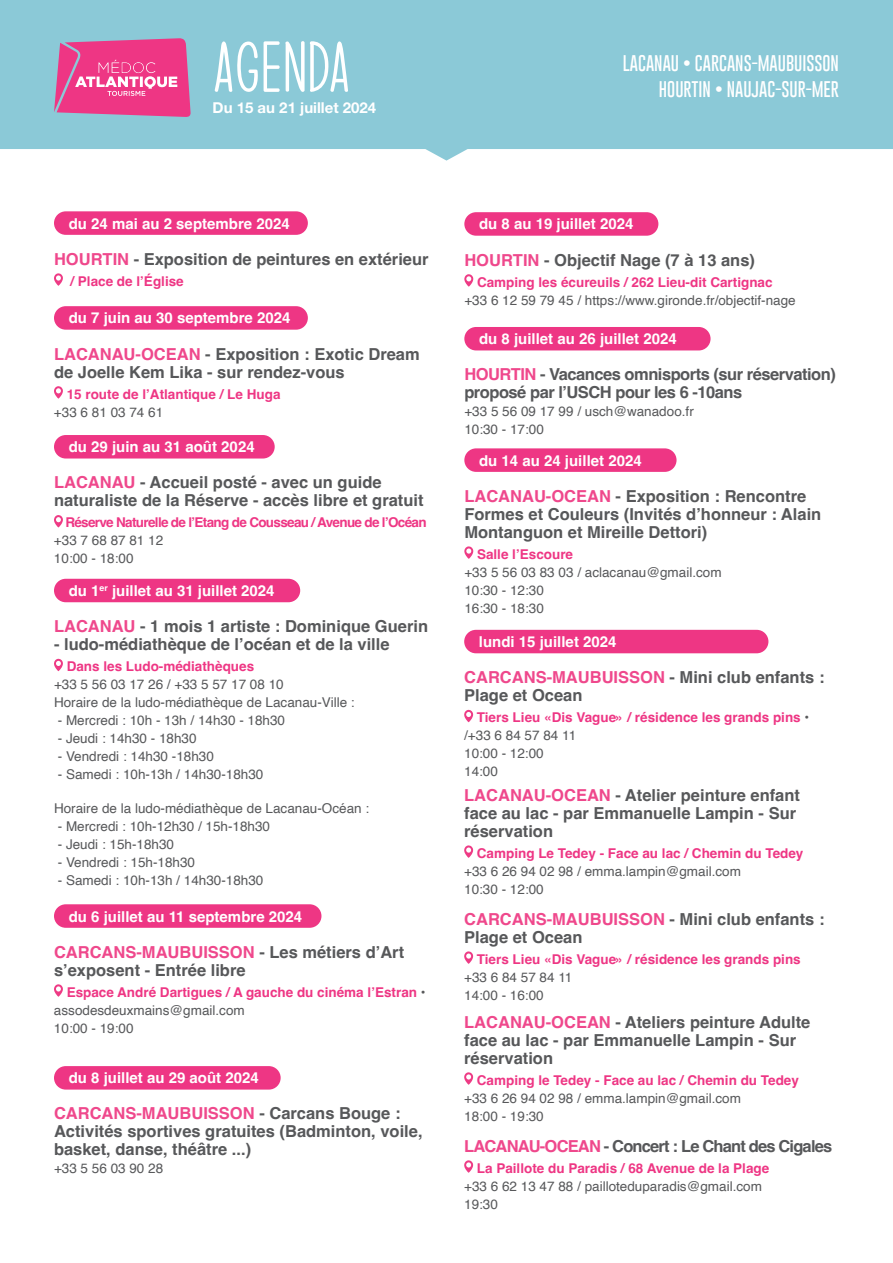
<style>
.page{position:relative;width:893px;height:1263px;background:#fff}
.page>*{position:absolute;margin:0;border:0;box-sizing:border-box;transform-origin:0 0}
.t1{font:72px "Good Mood";color:#fff}
.t2{font:700 16.5px/18px "Helvetica";color:#57585a}
.t3{font:700 16.5px/18px "Helvetica";letter-spacing:-.03em;color:#57585a}
.t4{font:100 16.5px/25.5px "Gobold";color:#fff;text-align:right}
.t5{font:700 16.5px "Helvetica";letter-spacing:-.05em;color:#57585a}
.t6{font:700 15px "Helvetica";color:#fff}
.t7{font:700 15px "Helvetica Neue LT Std";color:#fff}
.t8{font:13.5px/18px "Helvetica";color:#57585a}
.t9{font:700 13.5px/18px "Helvetica";color:#ee3684}
.t10{font:700 13.5px "Helvetica";letter-spacing:-.05em;color:#ee3684}
.s1{color:#ef488c}
.s2{color:#57585a}
.s3{font-weight:400;color:#57585a}
</style>
<div class="page">
<svg style="left:54px;top:273px;width:9px;height:13px"></svg>
<div style="left:54px;top:211px;width:254px;height:24px;background:#ee3684;border-radius:12px"></div>
<svg style="left:54px;top:386px;width:9px;height:13px"></svg>
<div style="left:54px;top:306px;width:254px;height:24px;background:#ee3684;border-radius:12px"></div>
<svg style="left:54px;top:515px;width:9px;height:12px"></svg>
<div style="left:54px;top:435px;width:221px;height:23px;background:#ee3684;border-radius:12px"></div>
<svg style="left:54px;top:658px;width:9px;height:13px"></svg>
<div style="left:54px;top:579px;width:246px;height:23px;background:#ee3684;border-radius:12px"></div>
<svg style="left:54px;top:984px;width:9px;height:13px"></svg>
<div style="left:54px;top:904px;width:267px;height:24px;background:#ee3684;border-radius:12px"></div>
<div style="left:54px;top:1066px;width:227px;height:23px;background:#ee3684;border-radius:12px"></div>
<svg style="left:464px;top:274px;width:9px;height:13px"></svg>
<div style="left:464px;top:212px;width:194px;height:24px;background:#ee3684;border-radius:12px"></div>
<svg style="left:464px;top:546px;width:9px;height:13px"></svg>
<div style="left:464px;top:448px;width:212px;height:24px;background:#ee3684;border-radius:12px"></div>
<div style="left:464px;top:327px;width:247px;height:23px;background:#ee3684;border-radius:12px"></div>
<svg style="left:464px;top:709px;width:9px;height:13px"></svg>
<div style="left:464px;top:630px;width:304px;height:23px;background:#ee3684;border-radius:12px"></div>
<svg style="left:464px;top:951px;width:9px;height:13px"></svg>
<svg style="left:464px;top:845px;width:9px;height:13px"></svg>
<svg style="left:464px;top:1072px;width:9px;height:13px"></svg>
<svg style="left:464px;top:1160px;width:9px;height:13px"></svg>
<svg style="left:0;top:0;width:893px;height:161px;background:#93cdda"></svg>
<svg style="left:54px;top:38px;width:137px;height:79px;background:#e35596"></svg>
<div style="left:134px;top:63px;width:9px;height:9px;background:#ee3684;border-radius:5px"></div>
<h1 class="t1" style="left:213px;top:29px;width:139px">AGENDA</h1>
<p class="t7" style="left:213px;top:99px;width:165px">Du 15 au 21 juillet 2024</p>
<p class="t4" style="left:623px;top:51px;width:218px">LACANAU • CARCANS-MAUBUISSON<br>HOURTIN • NAUJAC-SUR-MER</p>
<p class="t6" style="left:69px;top:214px;width:222px">du 24 mai au 2 septembre 2024</p>
<p class="t2" style="left:54px;top:252px;width:376px"><span class="s1">HOURTIN</span> - Exposition de peintures en extérieur</p>
<p class="t9" style="left:70px;top:273px;width:115px">/ Place de l’Église</p>
<p class="t6" style="left:69px;top:309px;width:223px">du 7 juin au 30 septembre 2024</p>
<p class="t2" style="left:54px;top:347px;width:367px"><span class="s1">LACANAU-OCEAN</span> - Exposition : Exotic Dream de Joelle Kem Lika - sur rendez-vous</p>
<p class="t9" style="left:67px;top:386px;width:215px">15 route de l’Atlantique / Le Huga</p>
<p class="t8" style="left:54px;top:403px;width:111px">+33 6 81 03 74 61</p>
<p class="t6" style="left:69px;top:438px;width:187px">du 29 juin au 31 août 2024</p>
<p class="t2" style="left:54px;top:475px;width:371px"><span class="s1">LACANAU</span> - Accueil posté - avec un guide naturaliste de la Réserve - accès libre et gratuit</p>
<p class="t10" style="left:65px;top:514px;width:363px">Réserve Naturelle de l’Etang de Cousseau / Avenue de l’Océan</p>
<p class="t8" style="left:54px;top:532px;width:111px">+33 7 68 87 81 12<br>10:00 - 18:00</p>
<p class="t6" style="left:69px;top:582px;width:207px">du 1<sup>er</sup> juillet au 31 juillet 2024</p>
<p class="t2" style="left:54px;top:619px;width:376px"><span class="s1">LACANAU</span> - 1 mois 1 artiste : Dominique Guerin</p>
<p class="t2" style="left:54px;top:637px;width:337px">- ludo-médiathèque de l’océan et de la ville</p>
<p class="t9" style="left:67px;top:659px;width:189px">Dans les Ludo-médiathèques</p>
<p class="t8" style="left:54px;top:676px;width:302px">+33 5 56 03 17 26 / +33 5 57 17 08 10<br>Horaire de la ludo-médiathèque de Lacanau-Ville :</p>
<p class="t8" style="left:58px;top:712px;width:229px">- Mercredi : 10h - 13h / 14h30 - 18h30</p>
<p class="t8" style="left:58px;top:730px;width:140px">- Jeudi : 14h30 - 18h30</p>
<p class="t8" style="left:58px;top:748px;width:158px">- Vendredi : 14h30 -18h30</p>
<p class="t8" style="left:58px;top:766px;width:207px">- Samedi : 10h-13h / 14h30-18h30</p>
<p class="t8" style="left:54px;top:800px;width:317px">Horaire de la ludo-médiathèque de Lacanau-Océan :</p>
<p class="t8" style="left:58px;top:818px;width:214px">- Mercredi : 10h-12h30 / 15h-18h30</p>
<p class="t8" style="left:58px;top:836px;width:118px">- Jeudi : 15h-18h30</p>
<p class="t8" style="left:58px;top:854px;width:139px">- Vendredi : 15h-18h30</p>
<p class="t8" style="left:58px;top:872px;width:207px">- Samedi : 10h-13h / 14h30-18h30</p>
<p class="t6" style="left:69px;top:907px;width:235px">du 6 juillet au 11 septembre 2024</p>
<p class="t2" style="left:54px;top:945px;width:352px"><span class="s1">CARCANS-MAUBUISSON</span> - Les métiers d’Art s’exposent - Entrée libre</p>
<p class="t9" style="left:54px;top:984px;width:373px;text-indent:13px">Espace André Dartigues / A gauche du cinéma l’Estran <span class="s2">• </span><span class="s3">assodesdeuxmains@gmail.com<br>10:00 - 19:00</span></p>
<p class="t6" style="left:69px;top:1069px;width:192px">du 8 juillet au 29 août 2024</p>
<p class="t2" style="left:54px;top:1106px;width:370px"><span class="s1">CARCANS-MAUBUISSON</span> - Carcans Bouge :<br>Activités sportives gratuites (Badminton, voile, basket, danse, théâtre ...)</p>
<p class="t8" style="left:54px;top:1160px;width:111px">+33 5 56 03 90 28</p>
<p class="t6" style="left:479px;top:215px;width:156px">du 8 au 19 juillet 2024</p>
<p class="t2" style="left:464px;top:253px;width:292px"><span class="s1">HOURTIN</span> - Objectif Nage (7 à 13 ans)</p>
<p class="t9" style="left:477px;top:274px;width:297px">Camping les écureuils / 262 Lieu-dit Cartignac</p>
<p class="t8" style="left:464px;top:291px;width:333px">+33 6 12 59 79 45 / https://www.gironde.fr/objectif-nage</p>
<p class="t6" style="left:479px;top:330px;width:199px">du 8 juillet au 26 juillet 2024</p>
<p class="t3" style="left:464px;top:367px;width:373px"><span class="s1">HOURTIN</span> - Vacances omnisports (sur réservation) proposé par l’USCH pour les 6 -10ans</p>
<p class="t8" style="left:464px;top:403px;width:231px">+33 5 56 09 17 99 / usch@wanadoo.fr<br>10:30 - 17:00</p>
<p class="t6" style="left:479px;top:451px;width:164px">du 14 au 24 juillet 2024</p>
<p class="t2" style="left:464px;top:489px;width:358px"><span class="s1">LACANAU-OCEAN</span> - Exposition : Rencontre<br>Formes et Couleurs (Invités d’honneur : Alain<br>Montanguon et Mireille Dettori)</p>
<p class="t9" style="left:477px;top:546px;width:98px">Salle l’Escoure</p>
<p class="t8" style="left:464px;top:563px;width:259px">+33 5 56 03 83 03 / aclacanau@gmail.com<br>10:30 - 12:30<br>16:30 - 18:30</p>
<p class="t6" style="left:479px;top:633px;width:139px">lundi 15 juillet 2024</p>
<p class="t2" style="left:464px;top:670px;width:362px"><span class="s1">CARCANS-MAUBUISSON</span> - Mini club enfants :<br>Plage et Ocean</p>
<p class="t9" style="left:464px;top:710px;width:347px;text-indent:13px">Tiers Lieu «Dis Vague» / résidence les grands pins <span class="s2">• </span><span class="s3">/+33 6 84 57 84 11<br>10:00 - 12:00<br>14:00</span></p>
<p class="t2" style="left:464px;top:788px;width:337px"><span class="s1">LACANAU-OCEAN</span> - Atelier peinture enfant face au lac - par Emmanuelle Lampin - Sur réservation</p>
<p class="t9" style="left:477px;top:845px;width:328px">Camping Le Tedey - Face au lac / Chemin du Tedey</p>
<p class="t8" style="left:464px;top:862px;width:278px">+33 6 26 94 02 98 / emma.lampin@gmail.com<br>10:30 - 12:00</p>
<p class="t2" style="left:464px;top:912px;width:362px"><span class="s1">CARCANS-MAUBUISSON</span> - Mini club enfants :<br>Plage et Ocean</p>
<p class="t9" style="left:477px;top:951px;width:325px">Tiers Lieu «Dis Vague» / résidence les grands pins</p>
<p class="t8" style="left:464px;top:968px;width:110px">+33 6 84 57 84 11<br>14:00 - 16:00</p>
<p class="t2" style="left:464px;top:1015px;width:348px"><span class="s1">LACANAU-OCEAN</span> - Ateliers peinture Adulte face au lac - par Emmanuelle Lampin - Sur réservation</p>
<p class="t9" style="left:477px;top:1072px;width:324px">Camping le Tedey - Face au lac / Chemin du Tedey</p>
<p class="t8" style="left:464px;top:1089px;width:278px">+33 6 26 94 02 98 / emma.lampin@gmail.com<br>18:00 - 19:30</p>
<p class="t5" style="left:464px;top:1136px;width:370px"><span class="s1">LACANAU-OCEAN</span> - Concert : Le Chant des Cigales</p>
<p class="t9" style="left:477px;top:1160px;width:294px">La Paillote du Paradis / 68 Avenue de la Plage</p>
<p class="t8" style="left:464px;top:1177px;width:299px">+33 6 62 13 47 88 / pailloteduparadis@gmail.com<br>19:30</p>
</div>
